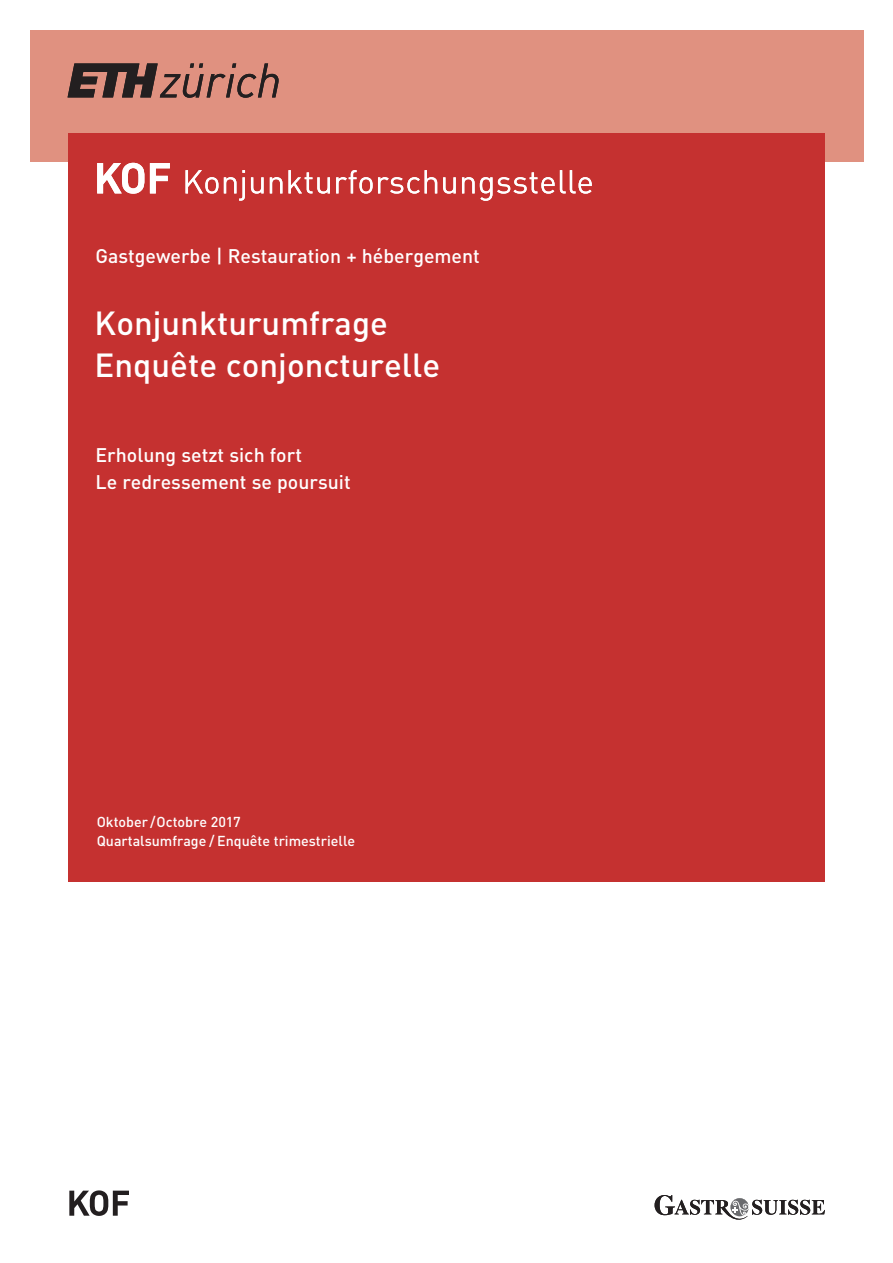
<style>
.page{position:relative;width:893px;height:1263px;background:#fff}
.page>*{position:absolute;margin:0;border:0;box-sizing:border-box;transform-origin:0 0}
.t1{font:500 33px/42px "DIN Pro";color:#fff}
.t2{font:500 19.5px/27.8px "DIN Pro";color:#fff}
.t3{font:500 14.25px/18.8px "DIN Pro";color:#fff}
</style>
<div class="page">
<div style="left:30px;top:30px;width:833px;height:132px;background:#e09180"></div>
<div style="left:68px;top:133px;width:757px;height:748px;background:#c53130"></div>
<svg style="left:69px;top:1190px;width:60px;height:26px"></svg>
<svg style="left:655px;top:1195px;width:170px;height:24px"></svg>
<svg style="left:186px;top:170px;width:32px;height:24px"></svg>
<svg style="left:224px;top:170px;width:21px;height:31px"></svg>
<svg style="left:251px;top:177px;width:13px;height:17px"></svg>
<svg style="left:270px;top:177px;width:12px;height:16px"></svg>
<svg style="left:288px;top:170px;width:42px;height:24px"></svg>
<svg style="left:336px;top:170px;width:101px;height:24px"></svg>
<svg style="left:443px;top:177px;width:13px;height:17px"></svg>
<svg style="left:462px;top:170px;width:130px;height:31px"></svg>
<svg style="left:97px;top:163px;width:47px;height:31px"></svg>
<svg style="left:150px;top:163px;width:20px;height:30px"></svg>
<svg style="left:68px;top:63px;width:211px;height:35px"></svg>
<p class="t2" style="left:95px;top:244px;width:386px">Gastgewerbe | Restauration + hébergement</p>
<h1 class="t1" style="left:95px;top:306px;width:347px">Konjunkturumfrage<br>Enquête conjoncturelle</h1>
<p class="t2" style="left:96px;top:443px;width:257px">Erholung setzt sich fort<br>Le redressement se poursuit</p>
<p class="t3" style="left:97px;top:814px;width:260px">Oktober /Octobre 2017<br>Quartalsumfrage / Enquête trimestrielle</p>
</div>
